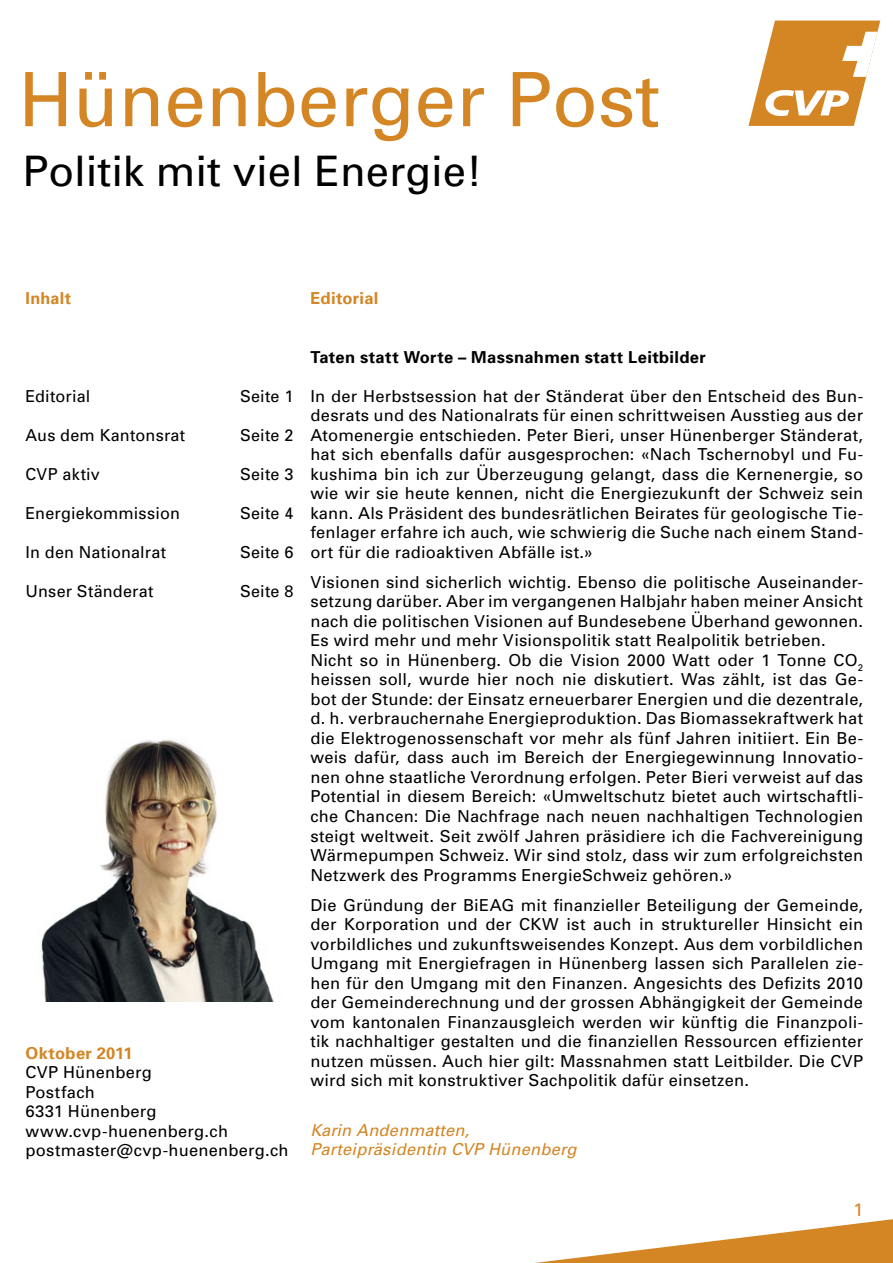
<style>
.page{position:relative;width:893px;height:1263px;background:#fff}
.page>*{position:absolute;margin:0;border:0;box-sizing:border-box;transform-origin:0 0}
.t1{font:75px "Univers";color:#d48625}
.t2{font:42px "Univers";color:#000}
.t3{font:18px "Univers";color:#d48625}
.t4{font:16.5px/19.5px "Univers";letter-spacing:.015em;color:#000;text-align:justify}
.t5{font:italic 16.5px/19.5px "Univers";letter-spacing:.01em;color:#d48625}
.t6{font:700 16.5px "Univers";letter-spacing:.02em;color:#000}
.t7{font:700 16.5px "Univers";letter-spacing:.02em;color:#d48625}
</style>
<div class="page">
<svg style="left:748px;top:21px;width:132px;height:105px"></svg>
<svg style="left:535px;top:1219px;width:358px;height:44px"></svg>
<img style="left:41px;top:739px;width:233px;height:263px">
<h1 class="t1" style="left:19px;top:53px;width:643px">Hünenberger Post</h1>
<h2 class="t2" style="left:23px;top:145px;width:461px">Politik mit viel Energie!</h2>
<p class="t7" style="left:26px;top:288px;width:47px">Inhalt</p>
<p class="t7" style="left:310px;top:288px;width:70px">Editorial</p>
<p class="t4" style="left:26px;top:386px;width:66px">Editorial</p>
<p class="t4" style="left:240px;top:386px;width:55px">Seite 1</p>
<p class="t4" style="left:26px;top:425px;width:161px">Aus dem Kantonsrat</p>
<p class="t4" style="left:240px;top:425px;width:55px">Seite 2</p>
<p class="t4" style="left:26px;top:464px;width:76px">CVP aktiv</p>
<p class="t4" style="left:240px;top:464px;width:55px">Seite 3</p>
<p class="t4" style="left:26px;top:503px;width:156px">Energiekommission</p>
<p class="t4" style="left:240px;top:503px;width:55px">Seite 4</p>
<p class="t4" style="left:26px;top:542px;width:142px">In den Nationalrat</p>
<p class="t4" style="left:240px;top:542px;width:55px">Seite 6</p>
<p class="t4" style="left:26px;top:581px;width:130px">Unser Ständerat</p>
<p class="t4" style="left:240px;top:581px;width:55px">Seite 8</p>
<p class="t7" style="left:26px;top:1042px;width:109px">Oktober 2011</p>
<p class="t4" style="left:26px;top:1062px;width:265px;text-align:left">CVP Hünenberg<br>Postfach<br>6331 Hünenberg www.cvp-huenenberg.ch postmaster@cvp-huenenberg.ch</p>
<p class="t6" style="left:310px;top:346px;width:397px">Taten statt Worte – Massnahmen statt Leitbilder</p>
<p class="t4" style="left:310px;top:386px;width:554px">In der Herbstsession hat der Ständerat über den Entscheid des Bun&shy;desrats und des Nationalrats für einen schrittweisen Ausstieg aus der Atomenergie entschieden. Peter Bieri, unser Hünenberger Ständerat, hat sich ebenfalls dafür ausgesprochen: «Nach Tschernobyl und Fu&shy;kushima bin ich zur Überzeugung gelangt, dass die Kernenergie, so wie wir sie heute kennen, nicht die Energiezukunft der Schweiz sein kann. Als Präsident des bundesrätlichen Beirates für geologische Tie&shy;fenlager erfahre ich auch, wie schwierig die Suche nach einem Stand&shy;ort für die radioaktiven Abfälle ist.»</p>
<p class="t4" style="left:310px;top:572px;width:554px;text-align:left">Visionen sind sicherlich wichtig. Ebenso die politische Auseinander&shy;setzung darüber. Aber im vergangenen Halbjahr haben meiner Ansicht nach die politischen Visionen auf Bundesebene Überhand gewonnen.<br>Es wird mehr und mehr Visionspolitik statt Realpolitik betrieben.<br>Nicht so in Hünenberg. Ob die Vision 2000 Watt oder 1 Tonne CO<sub>2 </sub>heissen soll, wurde hier noch nie diskutiert. Was zählt, ist das Ge&shy;bot der Stunde: der Einsatz erneuerbarer Energien und die dezentrale, d. h. verbrauchernahe Energieproduktion. Das Biomassekraftwerk hat die Elektrogenossenschaft vor mehr als fünf Jahren initiiert. Ein Be&shy;weis dafür, dass auch im Bereich der Energiegewinnung Innovatio&shy;nen ohne staatliche Verordnung erfolgen. Peter Bieri verweist auf das Potential in diesem Bereich: «Umweltschutz bietet auch wirtschaftli&shy;che Chancen: Die Nachfrage nach neuen nachhaltigen Technologien steigt weltweit. Seit zwölf Jahren präsidiere ich die Fachvereinigung Wärmepumpen Schweiz. Wir sind stolz, dass wir zum erfolgreichsten Netzwerk des Programms EnergieSchweiz gehören.»</p>
<p class="t4" style="left:310px;top:895px;width:554px">Die Gründung der BiEAG mit finanzieller Beteiligung der Gemeinde, der Korporation und der CKW ist auch in struktureller Hinsicht ein vorbildliches und zukunftsweisendes Konzept. Aus dem vorbildlichen Umgang mit Energiefragen in Hünenberg lassen sich Parallelen zie&shy;hen für den Umgang mit den Finanzen. Angesichts des Defizits 2010 der Gemeinderechnung und der grossen Abhängigkeit der Gemeinde vom kantonalen Finanzausgleich werden wir künftig die Finanzpoli&shy;tik nachhaltiger gestalten und die finanziellen Ressourcen effizienter nutzen müssen. Auch hier gilt: Massnahmen statt Leitbilder. Die CVP wird sich mit konstruktiver Sachpolitik dafür einsetzen.</p>
<p class="t5" style="left:310px;top:1120px;width:268px">Karin Andenmatten,<br>Parteipräsidentin CVP Hünenberg</p>
<p class="t3" style="left:853px;top:1198px;width:12px">1</p>
</div>
